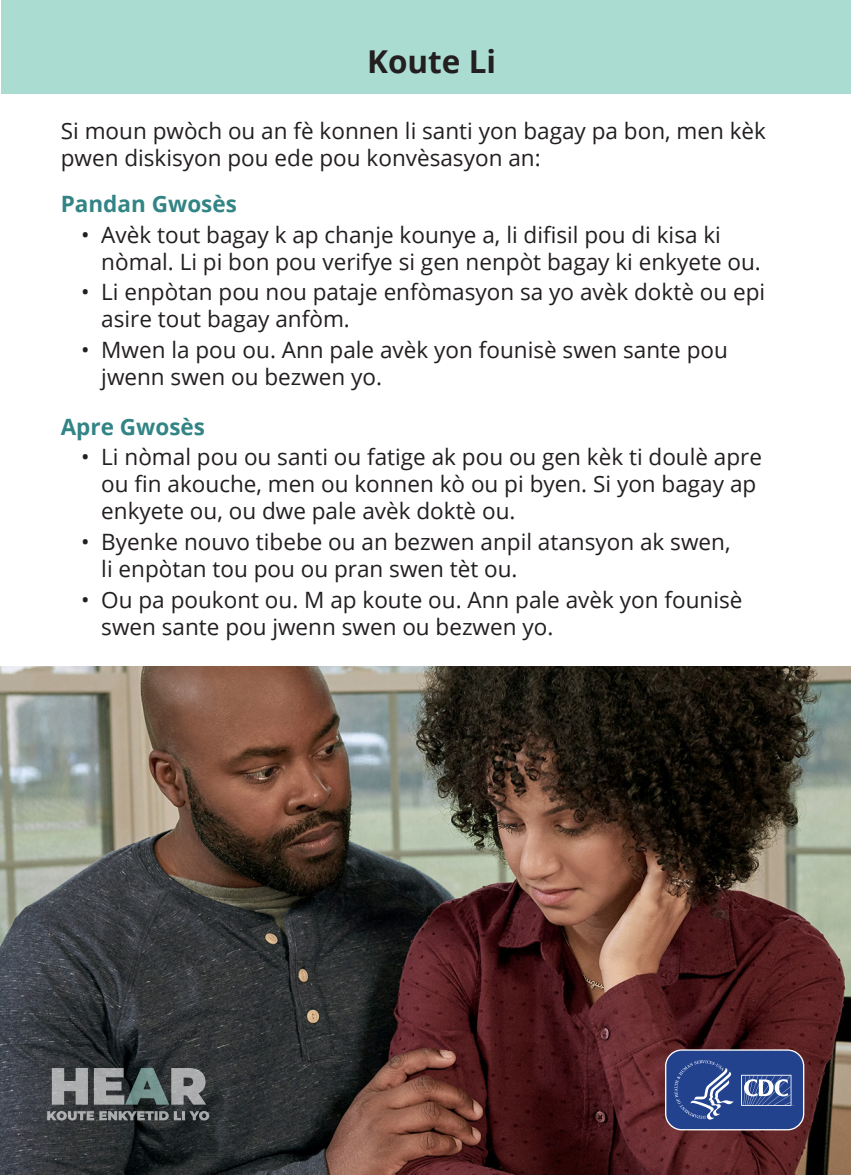
<style>
.page{position:relative;width:851px;height:1175px;background:#fff}
.page>*{position:absolute;margin:0;border:0;box-sizing:border-box;transform-origin:0 0}
.t1{font:700 31.5px "Open Sans";color:#231f20}
.bullets{font:22.5px/27px "Open Sans";color:#231f20}
.t2{font:700 22.5px "Open Sans";color:#328485}
</style>
<div class="page">
<img style="left:0;top:666px;width:850px;height:508px">
<svg style="left:665px;top:1049px;width:139px;height:81px;background:#435b9b"></svg>
<div style="left:1px;top:0;width:849px;height:93px;background:#abdcd2"></div>
<svg style="left:47px;top:1110px;width:162px;height:10px;background:#6c6e70"></svg>
<svg style="left:52px;top:1068px;width:154px;height:36px;background:#798080"></svg>
<p class="t1" style="left:367px;top:39px;width:130px">Koute Li</p>
<p class="bullets" style="left:61px;top:117px;width:706px">Si moun pwòch ou an fè konnen li santi yon bagay pa bon, men kèk pwen diskisyon pou ede pou konvèsasyon an:</p>
<p class="t2" style="left:61px;top:188px;width:178px">Pandan Gwosès</p>
<p class="bullets" style="left:101px;top:220px;width:661px;text-indent:-20px">• Avèk tout bagay k ap chanje kounye a, li difisil pou di kisa ki nòmal. Li pi bon pou verifye si gen nenpòt bagay ki enkyete ou.</p>
<p class="bullets" style="left:101px;top:278px;width:665px;text-indent:-20px">• Li enpòtan pou nou pataje enfòmasyon sa yo avèk doktè ou epi asire tout bagay anfòm.</p>
<p class="bullets" style="left:101px;top:336px;width:628px;text-indent:-20px">• Mwen la pou ou. Ann pale avèk yon founisè swen sante pou jwenn swen ou bezwen yo.</p>
<p class="t2" style="left:61px;top:410px;width:146px">Apre Gwosès</p>
<p class="bullets" style="left:101px;top:443px;width:662px;text-indent:-20px">• Li nòmal pou ou santi ou fatige ak pou ou gen kèk ti doulè apre ou fin akouche, men ou konnen kò ou pi byen. Si yon bagay ap enkyete ou, ou dwe pale avèk doktè ou.</p>
<p class="bullets" style="left:101px;top:527px;width:630px;text-indent:-20px">• Byenke nouvo tibebe ou an bezwen anpil atansyon ak swen, li enpòtan tou pou ou pran swen tèt ou.</p>
<p class="bullets" style="left:101px;top:585px;width:642px;text-indent:-20px">• Ou pa poukont ou. M ap koute ou. Ann pale avèk yon founisè swen sante pou jwenn swen ou bezwen yo.</p>
</div>
